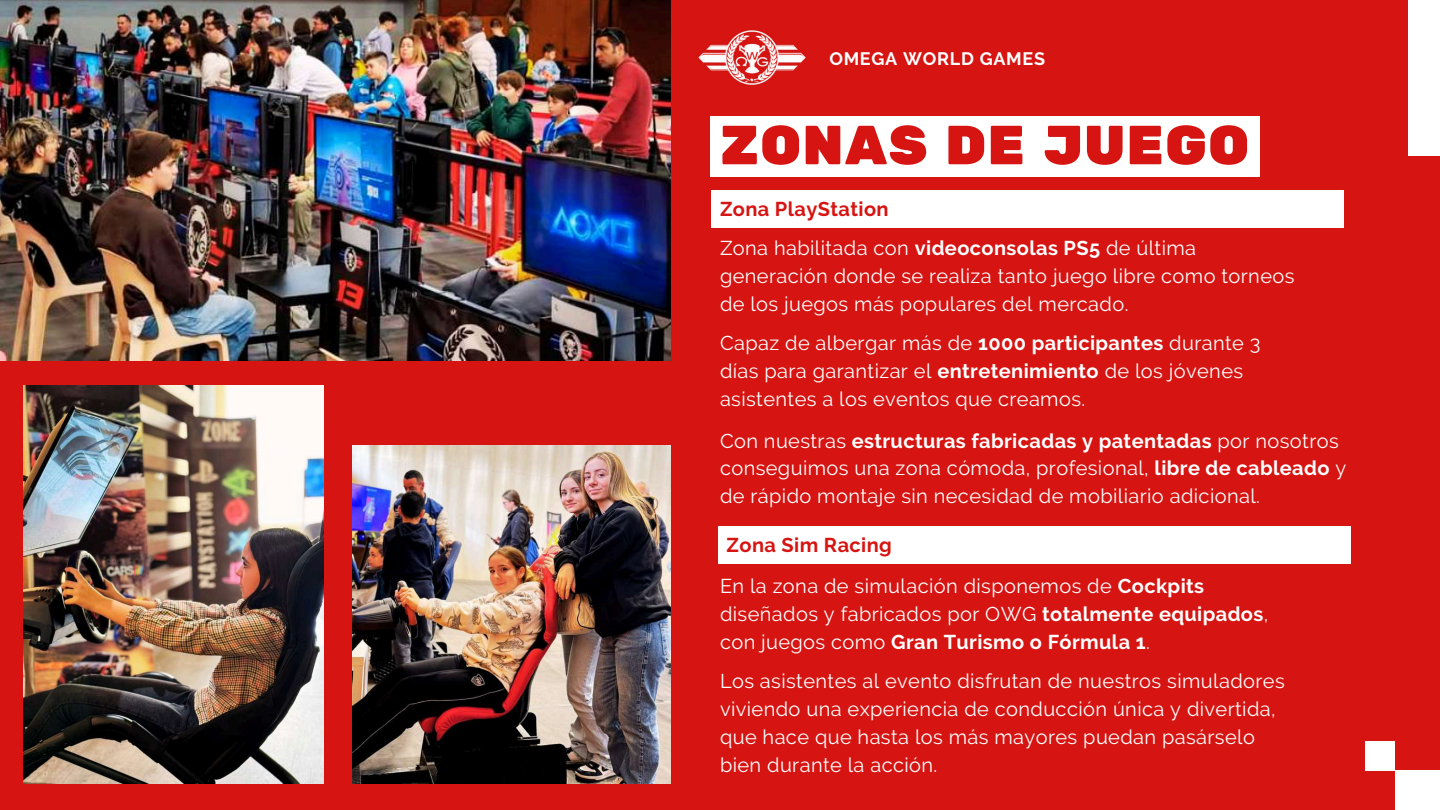
<style>
.page{position:relative;width:1440px;height:810px;background:#d61411}
.page>*{position:absolute;margin:0;border:0;box-sizing:border-box;transform-origin:0 0}
.t1{font:55px "Rubik One";letter-spacing:.01em;color:#d61411}
.t2{font:20px/27.8px "Raleway";letter-spacing:.02em;color:#fff}
.t3{font:700 20px "Raleway";letter-spacing:.02em;color:#d61411}
.t4{font:700 18px "Raleway";letter-spacing:.04em;color:#fff}
.s1{font-weight:700}
</style>
<div class="page">
<div style="left:1409px;top:0;width:31px;height:155px;background:#fff"></div>
<div style="left:1395px;top:770px;width:45px;height:40px;background:#fff"></div>
<div style="left:1365px;top:741px;width:30px;height:30px;background:#fff"></div>
<img style="left:670px;top:19px;width:136px;height:76px">
<div style="left:710px;top:117px;width:550px;height:60px;background:#fff"></div>
<div style="left:712px;top:190px;width:632px;height:38px;background:#fff"></div>
<div style="left:718px;top:527px;width:633px;height:37px;background:#fff"></div>
<img style="left:0;top:0;width:670px;height:360px">
<img style="left:352px;top:446px;width:318px;height:337px">
<img style="left:24px;top:385px;width:299px;height:399px">
<p class="t4" style="left:829px;top:48px;width:217px">OMEGA WORLD GAMES</p>
<h1 class="t1" style="left:720px;top:113px;width:531px">ZONAS DE JUEGO</h1>
<p class="t3" style="left:720px;top:197px;width:170px">Zona PlayStation</p>
<p class="t2" style="left:720px;top:234px;width:576px">Zona habilitada con <span class="s1">videoconsolas PS5</span> de última generación donde se realiza tanto juego libre como torneos de los juegos más populares del mercado.</p>
<p class="t2" style="left:720px;top:329px;width:542px">Capaz de albergar más de <span class="s1">1000 participantes</span> durante 3 días para garantizar el <span class="s1">entretenimiento</span> de los jóvenes asistentes a los eventos que creamos.</p>
<p class="t2" style="left:720px;top:427px;width:628px">Con nuestras <span class="s1">estructuras fabricadas y patentadas</span> por nosotros conseguimos una zona cómoda, profesional, <span class="s1">libre de cableado</span> y de rápido montaje sin necesidad de mobiliario adicional.</p>
<p class="t3" style="left:727px;top:533px;width:167px">Zona Sim Racing</p>
<p class="t2" style="left:720px;top:572px;width:550px">En la zona de simulación disponemos de <span class="s1">Cockpits </span>diseñados y fabricados por OWG <span class="s1">totalmente equipados</span>, con juegos como <span class="s1">Gran Turismo o Fórmula 1</span>.</p>
<p class="t2" style="left:720px;top:667px;width:566px">Los asistentes al evento disfrutan de nuestros simuladores viviendo una experiencia de conducción única y divertida, que hace que hasta los más mayores puedan pasárselo bien durante la acción.</p>
</div>
